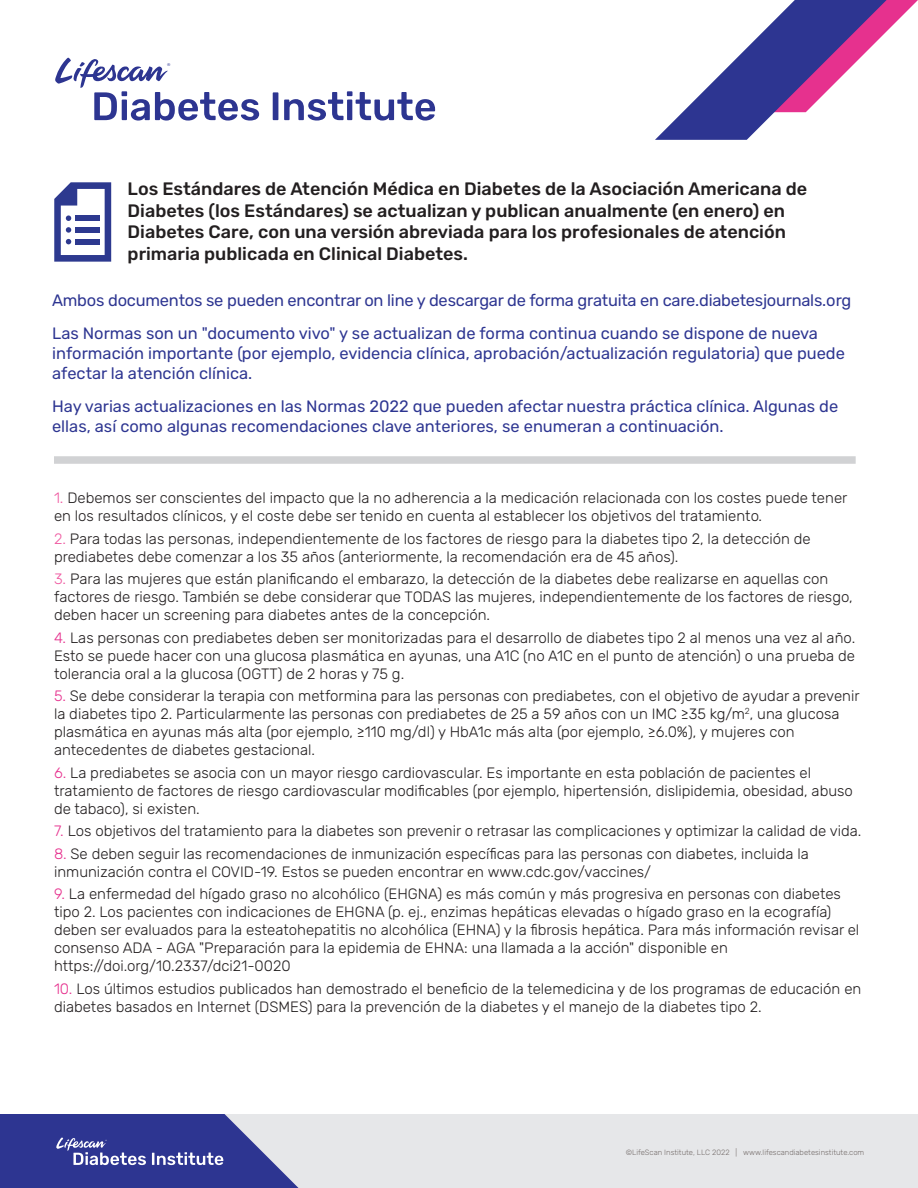
<style>
.page{position:relative;width:918px;height:1188px;background:#fff}
.page>*{position:absolute;margin:0;border:0;box-sizing:border-box;transform-origin:0 0}
.t1{font:500 18px/21.6px "Rubik";color:#231f20}
.t2{font:16.5px/19.8px "Rubik";color:#2d3591}
.t3{font:300 15px/18px "Rubik";color:#231f20}
.t4{font:300 7.65px "Rubik";color:#776f6d}
.t5{font:300 4.05px "Rubik";color:#2d3591}
.t6{font:300 1.8px "Rubik";color:#fff}
.s1{color:#ef58a0}
.s2{color:#e6318e}
</style>
<div class="page">
<div style="left:0;top:1113px;width:388px;height:75px;background:#2d3591"></div>
<div style="left:321px;top:1113px;width:597px;height:75px;background:#e6e7e9"></div>
<svg style="left:152px;top:1114px;width:169px;height:74px"></svg>
<svg style="left:56px;top:1137px;width:90px;height:28px"></svg>
<div style="left:0;top:1060px;width:918px;height:54px;background:#fff"></div>
<svg style="left:54px;top:182px;width:57px;height:80px"></svg>
<svg style="left:655px;top:0;width:263px;height:140px"></svg>
<div style="left:54px;top:456px;width:802px;height:8px;background:#d1d2d4"></div>
<svg style="left:273px;top:92px;width:5px;height:28px"></svg>
<svg style="left:284px;top:91px;width:151px;height:30px"></svg>
<svg style="left:55px;top:58px;width:204px;height:63px"></svg>
<p class="t5" style="left:167px;top:63px;width:5px">®</p>
<p class="t1" style="left:128px;top:179px;width:681px">Los Estándares de Atención Médica en Diabetes de la Asociación Americana de Diabetes (los Estándares) se actualizan y publican anualmente (en enero) en Diabetes Care, con una versión abreviada para los profesionales de atención primaria publicada en Clinical Diabetes.</p>
<p class="t2" style="left:52px;top:284px;width:801px;line-height:33.3px">Ambos documentos se pueden encontrar on line y descargar de forma gratuita en care.diabetesjournals.org<br>Las Normas son un "documento vivo" y se actualizan de forma continua cuando se dispone de nueva</p>
<p class="t2" style="left:52px;top:344px;width:794px">información importante (por ejemplo, evidencia clínica, aprobación/actualización regulatoria) que puede afectar la atención clínica.</p>
<p class="t2" style="left:52px;top:397px;width:788px">Hay varias actualizaciones en las Normas 2022 que pueden afectar nuestra práctica clínica. Algunas de ellas, así como algunas recomendaciones clave anteriores, se enumeran a continuación.</p>
<p class="t3" style="left:54px;top:489px;width:795px"><span class="s1">1.</span> Debemos ser conscientes del impacto que la no adherencia a la medicación relacionada con los costes puede tener en los resultados clínicos, y el coste debe ser tenido en cuenta al establecer los objetivos del tratamiento.</p>
<p class="t3" style="left:54px;top:530px;width:758px"><span class="s1">2.</span> Para todas las personas, independientemente de los factores de riesgo para la diabetes tipo 2, la detección de prediabetes debe comenzar a los 35 años (anteriormente, la recomendación era de 45 años).</p>
<p class="t3" style="left:54px;top:570px;width:800px"><span class="s1">3.</span> Para las mujeres que están planificando el embarazo, la detección de la diabetes debe realizarse en aquellas con factores de riesgo. También se debe considerar que TODAS las mujeres, independientemente de los factores de riesgo, deben hacer un screening para diabetes antes de la concepción.</p>
<p class="t3" style="left:54px;top:629px;width:803px;text-align:justify"><span class="s2">4.</span> Las personas con prediabetes deben ser monitorizadas para el desarrollo de diabetes tipo 2 al menos una vez al año.<br>Esto se puede hacer con una glucosa plasmática en ayunas, una A1C (no A1C en el punto de atención) o una prueba de tolerancia oral a la glucosa (OGTT) de 2 horas y 75 g.</p>
<p class="t3" style="left:54px;top:687px;width:807px"><span class="s2">5.</span> Se debe considerar la terapia con metformina para las personas con prediabetes, con el objetivo de ayudar a prevenir la diabetes tipo 2. Particularmente las personas con prediabetes de 25 a 59 años con un IMC ≥35 kg/m<sup>2</sup>, una glucosa plasmática en ayunas más alta (por ejemplo, ≥110 mg/dl) y HbA1c más alta (por ejemplo, ≥6.0%), y mujeres con antecedentes de diabetes gestacional.</p>
<p class="t3" style="left:54px;top:764px;width:800px"><span class="s2">6.</span> La prediabetes se asocia con un mayor riesgo cardiovascular. Es importante en esta población de pacientes el tratamiento de factores de riesgo cardiovascular modificables (por ejemplo, hipertensión, dislipidemia, obesidad, abuso de tabaco), si existen.</p>
<p class="t3" style="left:54px;top:822px;width:809px"><span class="s2">7.</span> Los objetivos del tratamiento para la diabetes son prevenir o retrasar las complicaciones y optimizar la calidad de vida.</p>
<p class="t3" style="left:54px;top:845px;width:756px"><span class="s2">8.</span> Se deben seguir las recomendaciones de inmunización específicas para las personas con diabetes, incluida la inmunización contra el COVID-19. Estos se pueden encontrar en www.cdc.gov/vaccines/</p>
<p class="t3" style="left:54px;top:885px;width:807px"><span class="s2">9.</span> La enfermedad del hígado graso no alcohólico (EHGNA) es más común y más progresiva en personas con diabetes tipo 2. Los pacientes con indicaciones de EHGNA (p. ej., enzimas hepáticas elevadas o hígado graso en la ecografía) deben ser evaluados para la esteatohepatitis no alcohólica (EHNA) y la fibrosis hepática. Para más información revisar el consenso ADA - AGA "Preparación para la epidemia de EHNA: una llamada a la acción" disponible en https://doi.org/10.2337/dci21-0020</p>
<p class="t3" style="left:54px;top:980px;width:809px"><span class="s2">10.</span> Los últimos estudios publicados han demostrado el beneficio de la telemedicina y de los programas de educación en diabetes basados en Internet (DSMES) para la prevención de la diabetes y el manejo de la diabetes tipo 2.</p>
<p class="t6" style="left:106px;top:1140px;width:3px">®</p>
<p class="t4" style="left:626px;top:1148px;width:240px">©LifeScan Institute, LLC 2022 | www.lifescandiabetesinstitute.com</p>
</div>
